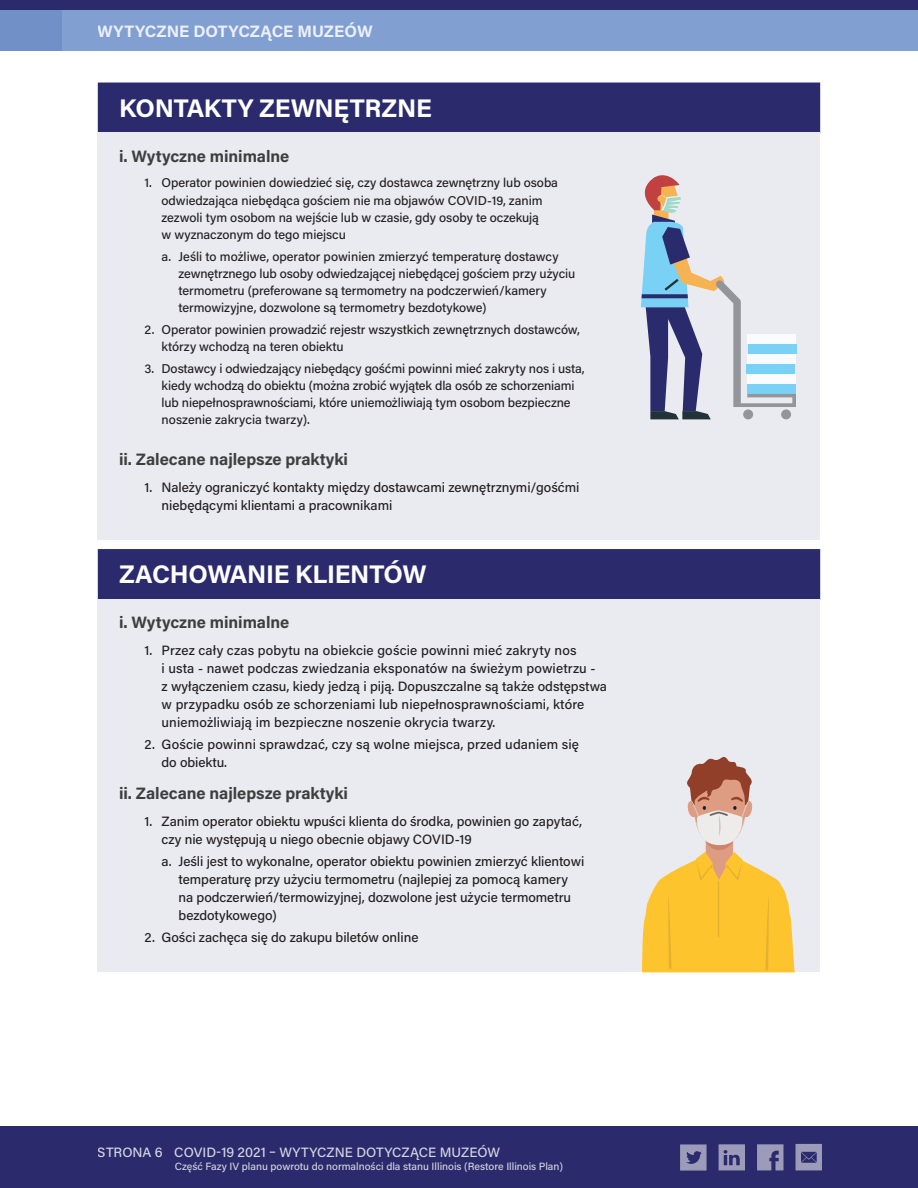
<style>
.page{position:relative;width:918px;height:1188px;background:#fff}
.page>*{position:absolute;margin:0;border:0;box-sizing:border-box;transform-origin:0 0}
.t1{font:700 25.5px "Acumin Pro";letter-spacing:-.01em;color:#fff}
.t2{font:700 16.5px "Acumin Pro";letter-spacing:-.005em;color:#3e3f3d}
.t3{font:700 16.5px "Acumin Pro";color:#fff}
.t4{font:500 13.5px/18px "Acumin Pro";color:#231f20}
.t5{font:500 13.5px "Acumin Pro";color:#fff}
.t6{font:500 12.75px/17.2px "Acumin Pro";letter-spacing:-.005em;color:#231f20}
.t7{font:500 10.5px "Acumin Pro";color:#fff}
</style>
<div class="page">
<div style="left:98px;top:83px;width:722px;height:51px;background:#2a2a6c"></div>
<div style="left:98px;top:132px;width:722px;height:34px;background:#eaebf1"></div>
<div style="left:98px;top:165px;width:722px;height:86px;background:#eaebf1"></div>
<div style="left:98px;top:238px;width:722px;height:86px;background:#eaebf1"></div>
<div style="left:98px;top:312px;width:722px;height:51px;background:#eaebf1"></div>
<div style="left:98px;top:350px;width:722px;height:86px;background:#eaebf1"></div>
<div style="left:98px;top:436px;width:722px;height:33px;background:#eaebf1"></div>
<div style="left:98px;top:469px;width:722px;height:71px;background:#eaebf1"></div>
<div style="left:98px;top:549px;width:722px;height:51px;background:#2a2a6c"></div>
<div style="left:98px;top:599px;width:722px;height:33px;background:#eaebf1"></div>
<div style="left:98px;top:632px;width:722px;height:107px;background:#eaebf1"></div>
<div style="left:98px;top:726px;width:722px;height:53px;background:#eaebf1"></div>
<div style="left:98px;top:770px;width:722px;height:33px;background:#eaebf1"></div>
<div style="left:98px;top:803px;width:722px;height:53px;background:#eaebf1"></div>
<div style="left:98px;top:843px;width:722px;height:89px;background:#eaebf1"></div>
<div style="left:98px;top:919px;width:722px;height:53px;background:#eaebf1"></div>
<svg style="left:642px;top:756px;width:153px;height:216px"></svg>
<hr style="left:718px;top:881px;width:1px;height:57px;background:#e4b12f">
<div style="left:749px;top:344px;width:48px;height:10px;background:#79d2f6"></div>
<svg style="left:641px;top:175px;width:155px;height:244px"></svg>
<div style="left:0;top:0;width:918px;height:10px;background:#2a2a6c"></div>
<div style="left:0;top:10px;width:918px;height:41px;background:#829fd2"></div>
<div style="left:0;top:10px;width:61px;height:41px;background:#7290c8"></div>
<div style="left:0;top:1127px;width:918px;height:61px;background:#2a2a6c"></div>
<svg style="left:680px;top:1144px;width:27px;height:27px"></svg>
<svg style="left:757px;top:1144px;width:26px;height:26px"></svg>
<svg style="left:719px;top:1144px;width:26px;height:26px"></svg>
<svg style="left:796px;top:1144px;width:26px;height:26px"></svg>
<p class="t3" style="left:98px;top:19px;width:276px">WYTYCZNE DOTYCZĄCE MUZEÓW</p>
<h1 class="t1" style="left:119px;top:90px;width:314px">KONTAKTY ZEWNĘTRZNE</h1>
<p class="t2" style="left:119px;top:144px;width:172px">i. Wytyczne minimalne</p>
<p class="t6" style="left:162px;top:174px;width:398px;text-indent:-17px">1. Operator powinien dowiedzieć się, czy dostawca zewnętrzny lub osoba odwiedzająca niebędąca gościem nie ma objawów COVID-19, zanim zezwoli tym osobom na wejście lub w czasie, gdy osoby te oczekują<br>w wyznaczonym do tego miejscu</p>
<p class="t6" style="left:179px;top:247px;width:398px;text-indent:-17px">a. Jeśli to możliwe, operator powinien zmierzyć temperaturę dostawcy zewnętrznego lub osoby odwiedzającej niebędącej gościem przy użyciu termometru (preferowane są termometry na podczerwień/kamery termowizyjne, dozwolone są termometry bezdotykowe)</p>
<p class="t6" style="left:162px;top:320px;width:420px;text-indent:-17px">2. Operator powinien prowadzić rejestr wszystkich zewnętrznych dostawców, którzy wchodzą na teren obiektu</p>
<p class="t6" style="left:162px;top:359px;width:424px;text-indent:-17px">3. Dostawcy i odwiedzający niebędący gośćmi powinni mieć zakryty nos i usta, kiedy wchodzą do obiektu (można zrobić wyjątek dla osób ze schorzeniami lub niepełnosprawnościami, które uniemożliwiają tym osobom bezpieczne noszenie zakrycia twarzy).</p>
<p class="t2" style="left:119px;top:448px;width:230px">ii. Zalecane najlepsze praktyki</p>
<p class="t4" style="left:162px;top:477px;width:419px;text-indent:-17px">1. Należy ograniczyć kontakty między dostawcami zewnętrznymi/gośćmi niebędącymi klientami a pracownikami</p>
<h1 class="t1" style="left:119px;top:556px;width:309px">ZACHOWANIE KLIENTÓW</h1>
<p class="t2" style="left:119px;top:611px;width:172px">i. Wytyczne minimalne</p>
<p class="t4" style="left:162px;top:640px;width:447px;text-indent:-17px">1. Przez cały czas pobytu na obiekcie goście powinni mieć zakryty nos<br>i usta - nawet podczas zwiedzania eksponatów na świeżym powietrzu -<br>z wyłączeniem czasu, kiedy jedzą i piją. Dopuszczalne są także odstępstwa w przypadku osób ze schorzeniami lub niepełnosprawnościami, które uniemożliwiają im bezpieczne noszenie okrycia twarzy.</p>
<p class="t4" style="left:162px;top:735px;width:419px;text-indent:-17px">2. Goście powinni sprawdzać, czy są wolne miejsca, przed udaniem się do obiektu.</p>
<p class="t2" style="left:119px;top:782px;width:230px">ii. Zalecane najlepsze praktyki</p>
<p class="t4" style="left:162px;top:811px;width:422px;text-indent:-17px">1. Zanim operator obiektu wpuści klienta do środka, powinien go zapytać, czy nie występują u niego obecnie objawy COVID-19</p>
<p class="t4" style="left:179px;top:852px;width:407px;text-indent:-17px">a. Jeśli jest to wykonalne, operator obiektu powinien zmierzyć klientowi temperaturę przy użyciu termometru (najlepiej za pomocą kamery na podczerwień/termowizyjnej, dozwolone jest użycie termometru bezdotykowego)</p>
<p class="t4" style="left:145px;top:928px;width:275px">2. Gości zachęca się do zakupu biletów online</p>
<p class="t5" style="left:98px;top:1143px;width:404px">STRONA 6 COVID-19 2021 – WYTYCZNE DOTYCZĄCE MUZEÓW</p>
<p class="t7" style="left:175px;top:1159px;width:390px">Część Fazy IV planu powrotu do normalności dla stanu Illinois (Restore Illinois Plan)</p>
</div>
